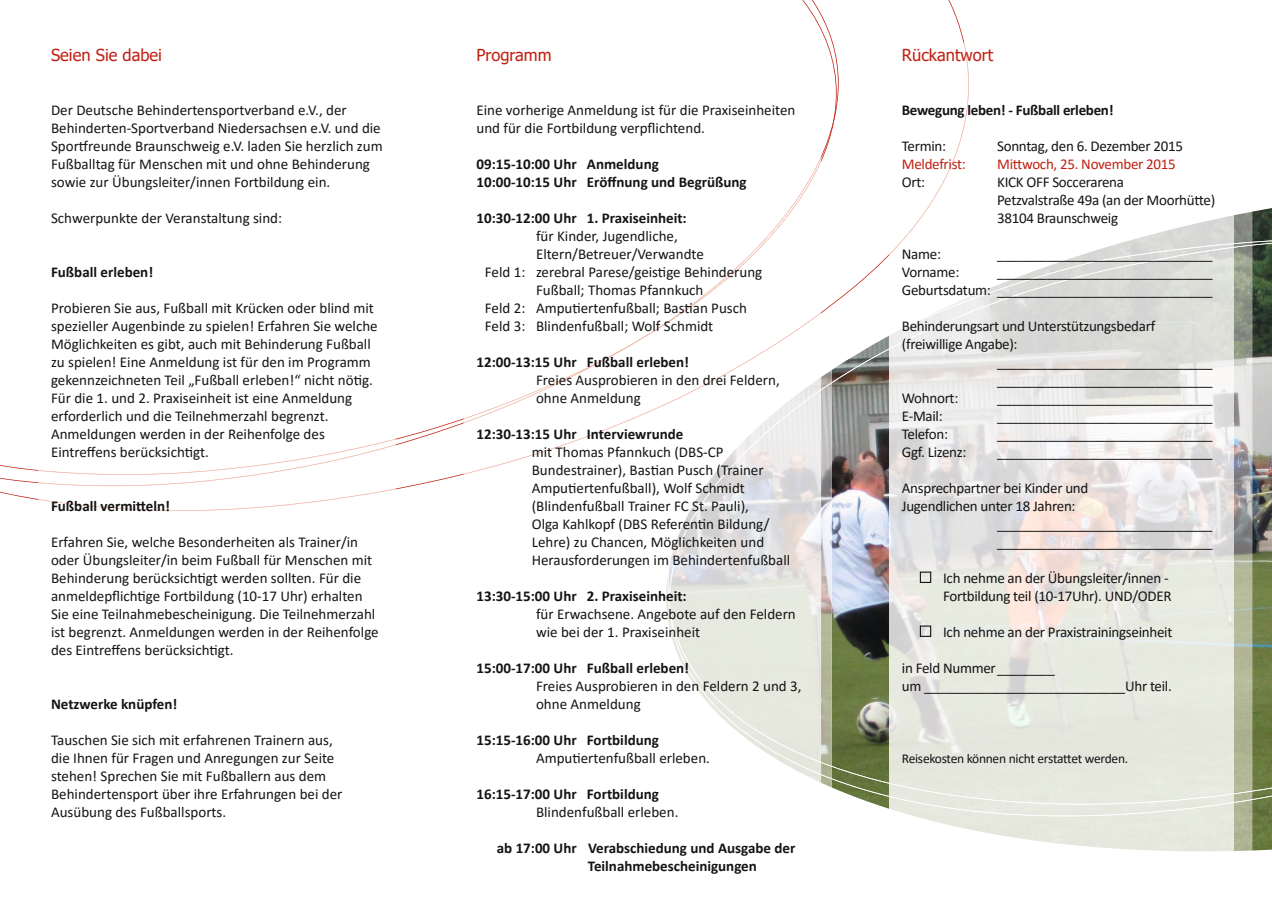
<style>
.page{position:relative;width:1272px;height:902px;background:#fff}
.page>*{position:absolute;margin:0;border:0;box-sizing:border-box;transform-origin:0 0}
.t1{font:16.5px "Tahoma";color:#c02011}
.t2{font:15px/18px "Calibri";color:#131413}
.t3{font:15px/18px "Calibri";letter-spacing:-.02em;color:#131413}
.t4{font:700 15px/18px "Calibri";color:#131413}
.t5{font:15px "Calibri";letter-spacing:-.02em;color:#c02011}
.t6{font:700 15px "Calibri";letter-spacing:-.02em;color:#131413}
.t7{font:15px "Calibri";letter-spacing:-.025em;color:#131413}
.t8{font:13.5px "Calibri";letter-spacing:-.02em;color:#131413}
</style>
<div class="page">
<img style="left:1233px;top:212px;width:19px;height:638px">
<img style="left:821px;top:238px;width:450px;height:566px">
<svg style="left:38px;top:439px;width:357px;height:72px"></svg>
<svg style="left:681px;top:157px;width:140px;height:155px"></svg>
<svg style="left:463px;top:312px;width:358px;height:162px"></svg>
<svg style="left:782px;top:762px;width:39px;height:13px"></svg>
<svg style="left:667px;top:370px;width:154px;height:392px"></svg>
<img style="left:1036px;top:215px;width:197px;height:636px">
<svg style="left:889px;top:43px;width:79px;height:200px"></svg>
<svg style="left:889px;top:804px;width:344px;height:12px;background:#e9ebe1"></svg>
<svg style="left:889px;top:243px;width:344px;height:561px;background:#e7e7e2"></svg>
<div style="left:919px;top:571px;width:12px;height:12px;border:1px solid #131413"></div>
<div style="left:919px;top:625px;width:12px;height:12px;border:1px solid #131413"></div>
<p class="t1" style="left:51px;top:43px;width:112px">Seien Sie dabei</p>
<p class="t2" style="left:51px;top:100px;width:333px">Der Deutsche Behindertensportverband e.V., der Behinderten-Sportverband Niedersachsen e.V. und die Sportfreunde Braunschweig e.V. laden Sie herzlich zum Fußballtag für Menschen mit und ohne Behinderung sowie zur Übungsleiter/innen Fortbildung ein.</p>
<p class="t2" style="left:51px;top:208px;width:233px">Schwerpunkte der Veranstaltung sind:</p>
<p class="t4" style="left:51px;top:262px;width:104px">Fußball erleben!</p>
<p class="t2" style="left:51px;top:298px;width:328px">Probieren Sie aus, Fußball mit Krücken oder blind mit spezieller Augenbinde zu spielen! Erfahren Sie welche Möglichkeiten es gibt, auch mit Behinderung Fußball zu spielen! Eine Anmeldung ist für den im Programm gekennzeichneten Teil „Fußball erleben!“ nicht nötig.<br>Für die 1. und 2. Praxiseinheit ist eine Anmeldung erforderlich und die Teilnehmerzahl begrenzt.<br>Anmeldungen werden in der Reihenfolge des Eintreffens berücksichtigt.</p>
<p class="t4" style="left:51px;top:496px;width:121px">Fußball vermitteln!</p>
<p class="t2" style="left:51px;top:532px;width:329px">Erfahren Sie, welche Besonderheiten als Trainer/in oder Übungsleiter/in beim Fußball für Menschen mit Behinderung berücksichtigt werden sollten. Für die anmeldepflichtige Fortbildung (10-17 Uhr) erhalten Sie eine Teilnahmebescheinigung. Die Teilnehmerzahl ist begrenzt. Anmeldungen werden in der Reihenfolge des Eintreffens berücksichtigt.</p>
<p class="t4" style="left:51px;top:694px;width:128px">Netzwerke knüpfen!</p>
<p class="t2" style="left:51px;top:730px;width:293px">Tauschen Sie sich mit erfahrenen Trainern aus, die Ihnen für Fragen und Anregungen zur Seite stehen! Sprechen Sie mit Fußballern aus dem Behindertensport über ihre Erfahrungen bei der Ausübung des Fußballsports.</p>
<p class="t1" style="left:476px;top:43px;width:77px">Programm</p>
<p class="t2" style="left:476px;top:100px;width:320px">Eine vorherige Anmeldung ist für die Praxiseinheiten und für die Fortbildung verpflichtend.</p>
<p class="t4" style="left:476px;top:154px;width:272px">09:15-10:00 Uhr Anmeldung<br>10:00-10:15 Uhr Eröffnung und Begrüßung</p>
<p class="t4" style="left:476px;top:208px;width:212px">10:30-12:00 Uhr 1. Praxiseinheit:</p>
<p class="t2" style="left:536px;top:226px;width:143px">für Kinder, Jugendliche,</p>
<p class="t2" style="left:536px;top:244px;width:169px">Eltern/Betreuer/Verwandte</p>
<p class="t2" style="left:485px;top:262px;width:279px">Feld 1: zerebral Parese/geistige Behinderung</p>
<p class="t2" style="left:536px;top:280px;width:169px">Fußball; Thomas Pfannkuch</p>
<p class="t2" style="left:485px;top:298px;width:263px">Feld 2: Amputiertenfußball; Bastian Pusch</p>
<p class="t2" style="left:485px;top:316px;width:230px">Feld 3: Blindenfußball; Wolf Schmidt</p>
<p class="t4" style="left:476px;top:352px;width:214px">12:00-13:15 Uhr Fußball erleben!</p>
<p class="t2" style="left:536px;top:370px;width:245px">Freies Ausprobieren in den drei Feldern, ohne Anmeldung</p>
<p class="t4" style="left:476px;top:424px;width:208px">12:30-13:15 Uhr Interviewrunde</p>
<p class="t2" style="left:531px;top:442px;width:260px">mit Thomas Pfannkuch (DBS-CP Bundestrainer), Bastian Pusch (Trainer Amputiertenfußball), Wolf Schmidt (Blindenfußball Trainer FC St. Pauli),<br>Olga Kahlkopf (DBS Referentin Bildung/ Lehre) zu Chancen, Möglichkeiten und Herausforderungen im Behindertenfußball</p>
<p class="t4" style="left:476px;top:586px;width:212px">13:30-15:00 Uhr 2. Praxiseinheit:</p>
<p class="t2" style="left:536px;top:604px;width:261px">für Erwachsene. Angebote auf den Feldern wie bei der 1. Praxiseinheit</p>
<p class="t4" style="left:476px;top:658px;width:214px">15:00-17:00 Uhr Fußball erleben!</p>
<p class="t2" style="left:536px;top:676px;width:267px">Freies Ausprobieren in den Feldern 2 und 3, ohne Anmeldung</p>
<p class="t4" style="left:476px;top:730px;width:184px">15:15-16:00 Uhr Fortbildung</p>
<p class="t2" style="left:536px;top:748px;width:175px">Amputiertenfußball erleben.</p>
<p class="t4" style="left:476px;top:784px;width:184px">16:15-17:00 Uhr Fortbildung</p>
<p class="t2" style="left:536px;top:802px;width:144px">Blindenfußball erleben.</p>
<p class="t4" style="left:588px;top:838px;width:209px;text-indent:-91px">ab 17:00 Uhr Verabschiedung und Ausgabe der<br>Teilnahmebescheinigungen</p>
<p class="t1" style="left:901px;top:43px;width:93px">Rückantwort</p>
<p class="t6" style="left:901px;top:99px;width:213px">Bewegung leben! - Fußball erleben!</p>
<p class="t2" style="left:901px;top:136px;width:46px">Termin:</p>
<p class="t3" style="left:997px;top:136px;width:187px">Sonntag, den 6. Dezember 2015</p>
<p class="t5" style="left:901px;top:153px;width:65px">Meldefrist:</p>
<p class="t5" style="left:997px;top:153px;width:180px">Mittwoch, 25. November 2015</p>
<p class="t2" style="left:901px;top:172px;width:25px">Ort:</p>
<p class="t3" style="left:997px;top:172px;width:219px">KICK OFF Soccerarena<br>Petzvalstraße 49a (an der Moorhütte)<br>38104 Braunschweig</p>
<p class="t2" style="left:901px;top:244px;width:41px">Name:</p>
<p class="t2" style="left:997px;top:244px;width:217px">______________________________</p>
<p class="t3" style="left:901px;top:262px;width:59px">Vorname:</p>
<p class="t3" style="left:901px;top:262px;width:312px;text-align:right">______________________________<br>Geburtsdatum: ______________________________</p>
<p class="t3" style="left:901px;top:316px;width:255px">Behinderungsart und Unterstützungsbedarf</p>
<p class="t3" style="left:901px;top:334px;width:117px">(freiwillige Angabe):</p>
<p class="t2" style="left:997px;top:352px;width:217px">______________________________</p>
<p class="t2" style="left:997px;top:370px;width:217px">______________________________</p>
<p class="t3" style="left:901px;top:388px;width:58px">Wohnort:</p>
<p class="t2" style="left:997px;top:388px;width:217px">______________________________</p>
<p class="t2" style="left:901px;top:406px;width:42px">E-Mail:</p>
<p class="t2" style="left:997px;top:406px;width:217px">______________________________</p>
<p class="t7" style="left:901px;top:423px;width:48px">Telefon:</p>
<p class="t2" style="left:997px;top:424px;width:217px">______________________________</p>
<p class="t3" style="left:901px;top:442px;width:66px">Ggf. Lizenz:</p>
<p class="t2" style="left:997px;top:442px;width:217px">______________________________</p>
<p class="t3" style="left:901px;top:478px;width:188px">Ansprechpartner bei Kinder und</p>
<p class="t3" style="left:901px;top:496px;width:175px">Jugendlichen unter 18 Jahren:</p>
<p class="t2" style="left:997px;top:514px;width:217px">______________________________</p>
<p class="t2" style="left:997px;top:532px;width:217px">______________________________</p>
<p class="t3" style="left:943px;top:568px;width:230px">Ich nehme an der Übungsleiter/innen -<br>Fortbildung teil (10-17Uhr). UND/ODER</p>
<p class="t3" style="left:943px;top:622px;width:231px">Ich nehme an der Praxistrainingseinheit</p>
<p class="t3" style="left:901px;top:658px;width:271px">in Feld Nummer ________<br>um ____________________________Uhr teil.</p>
<p class="t8" style="left:901px;top:749px;width:228px">Reisekosten können nicht erstattet werden.</p>
</div>
